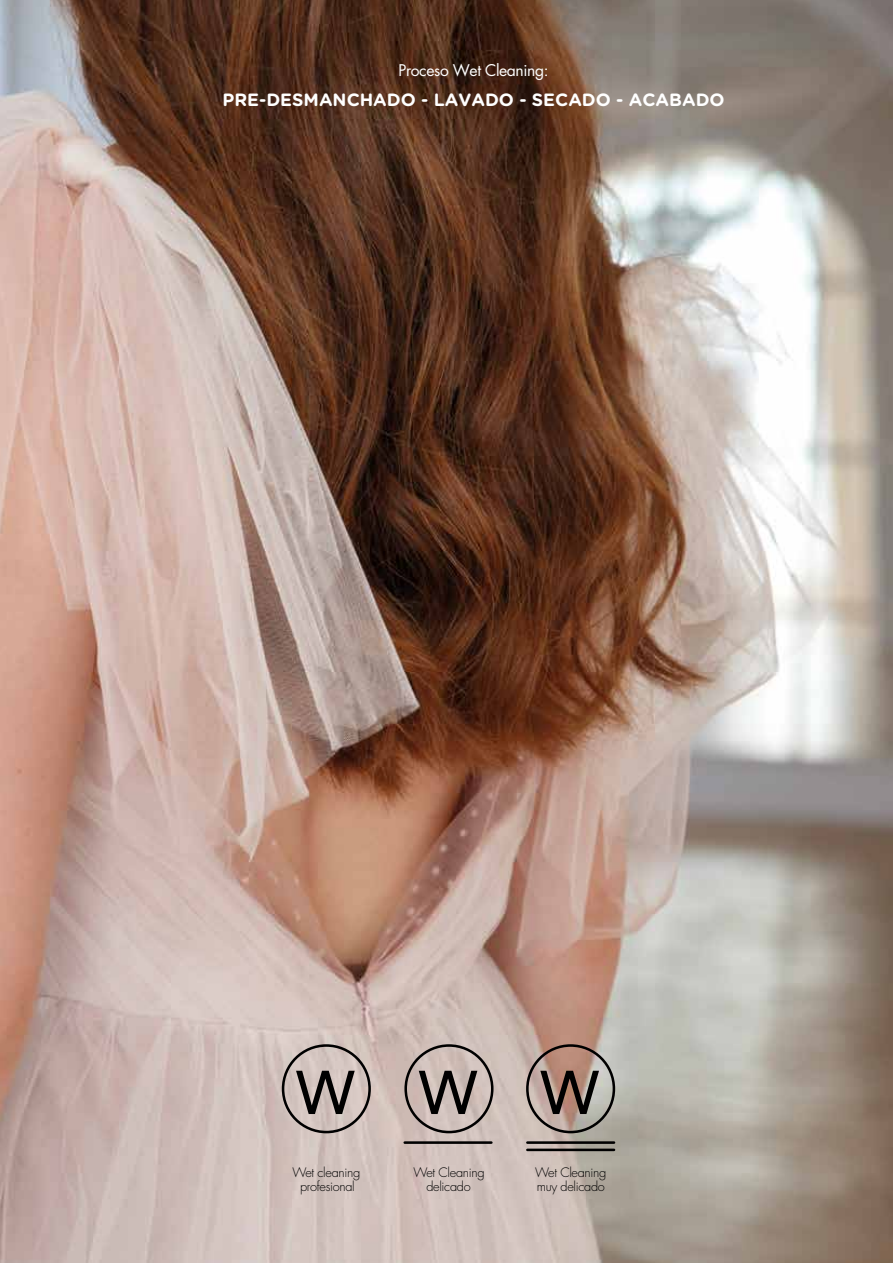
<style>
.page{position:relative;width:893px;height:1263px;background:#fff}
.page>*{position:absolute;margin:0;border:0;box-sizing:border-box;transform-origin:0 0}
.t1{font:700 17.85px "Gotham Rounded";color:#fff}
.t2{font:15.75px "Futura Std";letter-spacing:-.025em;color:#fff}
.t3{font:300 12.75px/13.5px "Futura Std";letter-spacing:-.025em;color:#000;text-align:center}
</style>
<div class="page">
<img style="left:0;top:0;width:893px;height:1263px">
<svg style="left:296px;top:1071px;width:59px;height:43px;background:#867d7a"></svg>
<div style="left:282px;top:1044px;width:89px;height:89px;border:3px solid #000;border-radius:50%"></div>
<svg style="left:419px;top:1071px;width:58px;height:43px;background:#827874"></svg>
<div style="left:404px;top:1044px;width:89px;height:89px;border:3px solid #000;border-radius:50%"></div>
<hr style="left:405px;top:1141px;width:86px;height:3px;background:#000">
<svg style="left:540px;top:1071px;width:59px;height:43px;background:#78655d"></svg>
<div style="left:526px;top:1044px;width:89px;height:89px;border:3px solid #000;border-radius:50%"></div>
<hr style="left:527px;top:1141px;width:87px;height:3px;background:#000">
<hr style="left:527px;top:1148px;width:87px;height:3px;background:#000">
<p class="t2" style="left:399px;top:61px;width:152px">Proceso Wet Cleaning:</p>
<h1 class="t1" style="left:222px;top:87px;width:504px">PRE-DESMANCHADO - LAVADO - SECADO - ACABADO</h1>
<p class="t3" style="left:292px;top:1166px;width:69px">Wet cleaning profesional</p>
<p class="t3" style="left:413px;top:1166px;width:73px">Wet Cleaning delicado</p>
<p class="t3" style="left:535px;top:1166px;width:73px;text-align:left">Wet Cleaning muy delicado</p>
</div>
